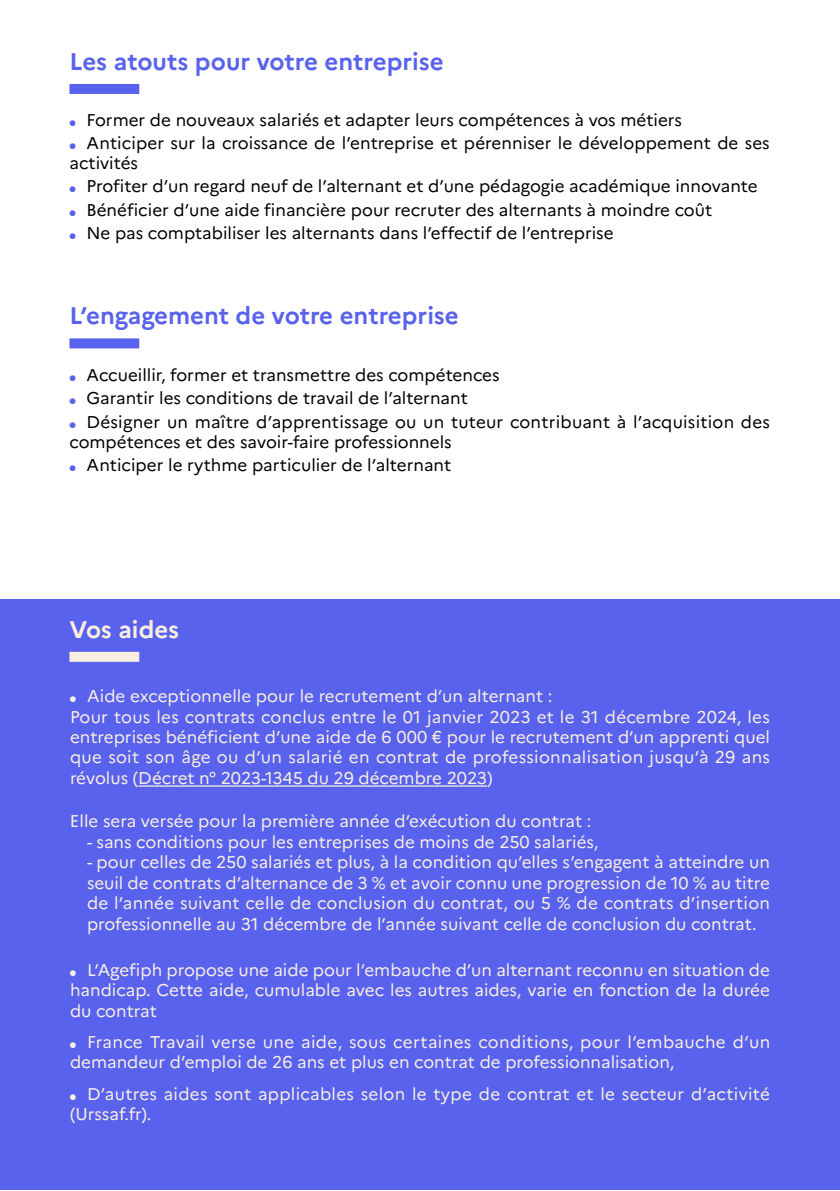
<style>
.page{position:relative;width:840px;height:1191px;background:#fff}
.page>*{position:absolute;margin:0;border:0;box-sizing:border-box;transform-origin:0 0}
.t1{font:700 24px "Marianne";color:#5862ed}
.t2{font:700 24px "Marianne";letter-spacing:-.005em;color:#faf0e1}
.t3{font:17px/20.4px "Marianne";color:#faf0e1}
.t4{font:17px/20.4px "Marianne";color:#000}
.s1{font-family:"Rational Text";font-size:8px;color:#5862ed}
.s2{font-family:"Rational Text";font-size:8px}
</style>
<div class="page">
<div style="left:0;top:599px;width:839px;height:590px;background:#5862ed"></div>
<div style="left:69px;top:84px;width:70px;height:10px;background:#5862ed"></div>
<div style="left:69px;top:338px;width:70px;height:10px;background:#5862ed"></div>
<div style="left:69px;top:652px;width:70px;height:10px;background:#faf0e1"></div>
<hr style="left:138px;top:785px;width:349px;height:1px;background:#faf0e1">
<h1 class="t1" style="left:69px;top:43px;width:375px">Les atouts pour votre entreprise</h1>
<p class="t4" style="left:69px;top:108px;width:614px"><span class="s1">●</span> Former de nouveaux salariés et adapter leurs compétences à vos métiers</p>
<p class="t4" style="left:69px;top:131px;width:701px"><span class="s1">●</span> Anticiper sur la croissance de l’entreprise et pérenniser le développement de ses activités</p>
<p class="t4" style="left:69px;top:175px;width:689px"><span class="s1">●</span> Profiter d’un regard neuf de l’alternant et d’une pédagogie académique innovante</p>
<p class="t4" style="left:69px;top:198px;width:644px"><span class="s1">●</span> Bénéficier d’une aide financière pour recruter des alternants à moindre coût</p>
<p class="t4" style="left:69px;top:221px;width:545px"><span class="s1">●</span> Ne pas comptabiliser les alternants dans l’effectif de l’entreprise</p>
<h1 class="t1" style="left:69px;top:297px;width:390px">L’engagement de votre entreprise</h1>
<p class="t4" style="left:69px;top:363px;width:431px"><span class="s1">●</span> Accueillir, former et transmettre des compétences</p>
<p class="t4" style="left:69px;top:387px;width:400px"><span class="s1">●</span> Garantir les conditions de travail de l’alternant</p>
<p class="t4" style="left:69px;top:410px;width:701px"><span class="s1">●</span> Désigner un maître d’apprentissage ou un tuteur contribuant à l’acquisition des compétences et des savoir-faire professionnels</p>
<p class="t4" style="left:69px;top:454px;width:383px"><span class="s1">●</span> Anticiper le rythme particulier de l’alternant</p>
<h1 class="t2" style="left:69px;top:610px;width:111px">Vos aides</h1>
<p class="t3" style="left:70px;top:684px;width:701px"><span class="s2">●</span> Aide exceptionnelle pour le recrutement d’un alternant :<br>Pour tous les contrats conclus entre le 01 janvier 2023 et le 31 décembre 2024, les entreprises bénéficient d’une aide de 6 000 € pour le recrutement d’un apprenti quel que soit son âge ou d’un salarié en contrat de professionnalisation jusqu’à 29 ans révolus (Décret n° 2023-1345 du 29 décembre 2023)</p>
<p class="t3" style="left:70px;top:810px;width:522px">Elle sera versée pour la première année d’exécution du contrat :</p>
<p class="t3" style="left:87px;top:830px;width:512px">- sans conditions pour les entreprises de moins de 250 salariés,</p>
<p class="t3" style="left:87px;top:850px;width:684px;text-align:justify">- pour celles de 250 salariés et plus, à la condition qu’elles s’engagent à atteindre un seuil de contrats d’alternance de 3 % et avoir connu une progression de 10 % au titre de l’année suivant celle de conclusion du contrat, ou 5 % de contrats d’insertion professionnelle au 31 décembre de l’année suivant celle de conclusion du contrat.</p>
<p class="t3" style="left:70px;top:958px;width:701px;text-align:justify"><span class="s2">●</span> L’Agefiph propose une aide pour l’embauche d’un alternant reconnu en situation de handicap. Cette aide, cumulable avec les autres aides, varie en fonction de la durée du contrat</p>
<p class="t3" style="left:70px;top:1030px;width:701px"><span class="s2">●</span> France Travail verse une aide, sous certaines conditions, pour l’embauche d’un demandeur d’emploi de 26 ans et plus en contrat de professionnalisation,</p>
<p class="t3" style="left:70px;top:1082px;width:701px"><span class="s2">●</span> D’autres aides sont applicables selon le type de contrat et le secteur d’activité (Urssaf.fr).</p>
</div>
